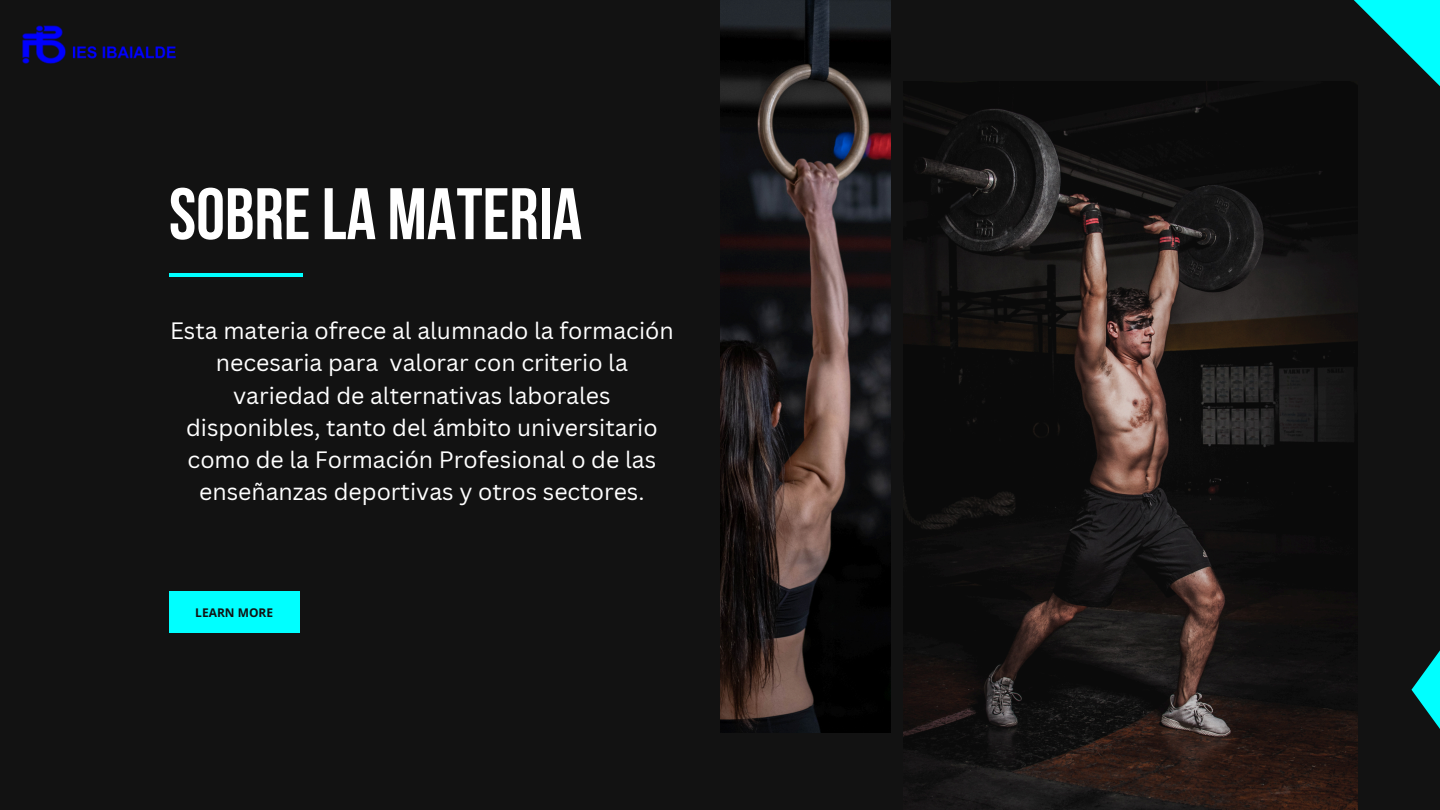
<style>
.page{position:relative;width:1440px;height:810px;background:#121212}
.page>*{position:absolute;margin:0;border:0;box-sizing:border-box;transform-origin:0 0}
.t1{font:72.7px "Bebas Neue Cyrillic";color:#fff}
.t2{font:23.1px/32.2px "Canva Sans";color:#fff;text-align:center}
.t3{font:700 12px "Open Sans";color:#121212}
</style>
<div class="page">
<svg style="left:1354px;top:0;width:86px;height:86px"></svg>
<svg style="left:1411px;top:650px;width:29px;height:79px"></svg>
<img style="left:904px;top:81px;width:453px;height:729px">
<img style="left:720px;top:0;width:170px;height:733px">
<hr style="left:169px;top:273px;width:134px;height:4px;background:#0ff">
<div style="left:169px;top:591px;width:131px;height:42px;background:#0ff"></div>
<img style="left:22px;top:25px;width:154px;height:39px">
<h2 class="t1" style="left:169px;top:185px;width:415px">SOBRE LA MATERIA</h2>
<p class="t2" style="left:170px;top:314px;width:505px">Esta materia ofrece al alumnado la formación necesaria para valorar con criterio la variedad de alternativas laborales disponibles, tanto del ámbito universitario como de la Formación Profesional o de las enseñanzas deportivas y otros sectores.</p>
<p class="t3" style="left:195px;top:604px;width:79px">LEARN MORE</p>
</div>
